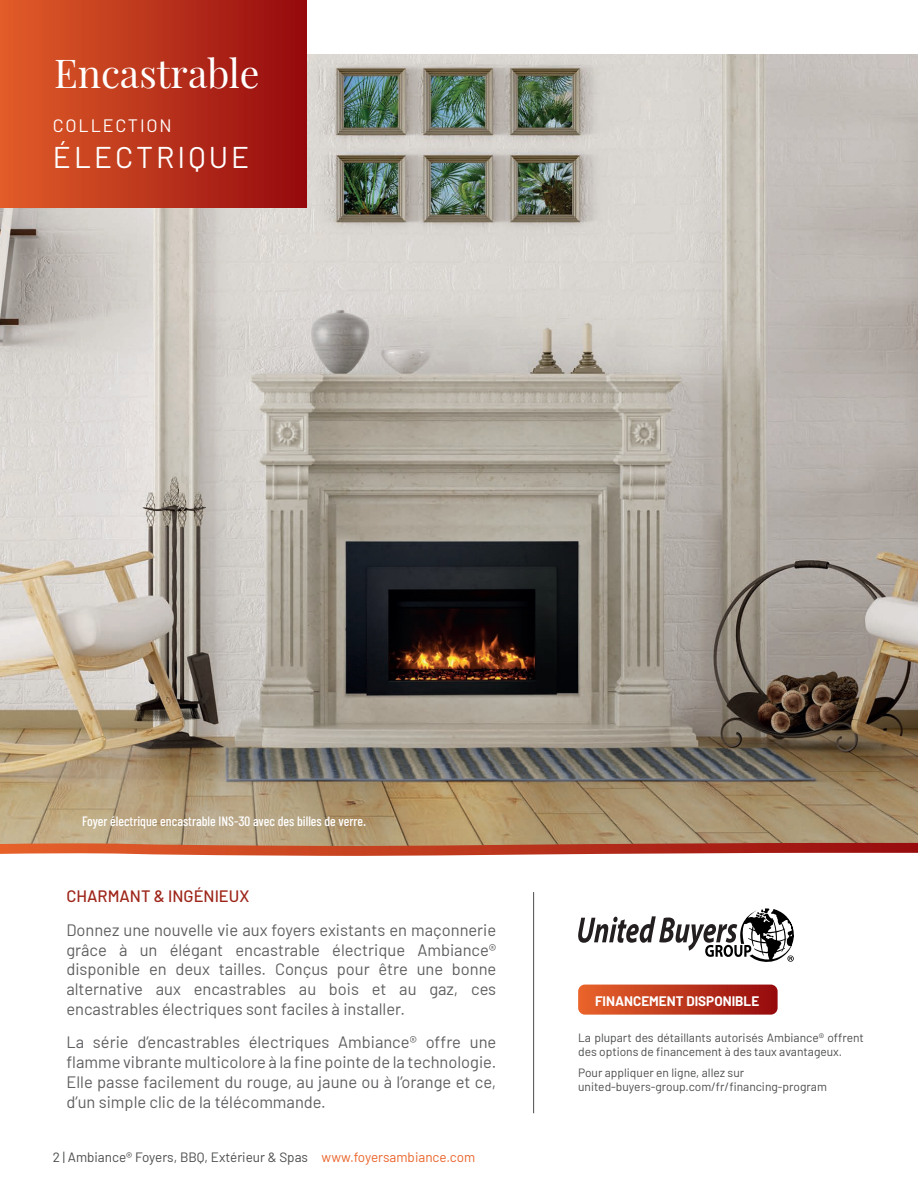
<style>
.page{position:relative;width:918px;height:1188px;background:#fff}
.page>*{position:absolute;margin:0;border:0;box-sizing:border-box;transform-origin:0 0}
.t1{font:39px "Playfair Display";color:#fff}
.t2{font:30px "Barlow";letter-spacing:.1em;color:#fff}
.t3{font:18px "Barlow";letter-spacing:.1em;color:#fff}
.t4{font:16.5px/19.8px "Barlow";color:#5f5f62;text-align:justify}
.t5{font:500 16.5px "Barlow";color:#9e2519}
.t6{font:13.5px "Barlow";color:#4b4c4d}
.t7{font:500 13.5px "Barlow Condensed";color:#fff}
.t8{font:700 13.5px "Barlow";color:#fff}
.t9{font:12px/14.4px "Barlow";color:#4b4c4d}
.s1{color:#ea642b}
</style>
<div class="page">
<img style="left:0;top:54px;width:918px;height:789px">
<svg style="left:578px;top:908px;width:216px;height:54px"></svg>
<hr style="left:533px;top:892px;width:1px;height:221px;background:#4b4c4d">
<svg style="left:578px;top:985px;width:200px;height:30px;background:#bf3b21"></svg>
<div style="left:0;top:0;width:307px;height:207px;background:linear-gradient(to right,#e15e29,#950a0e)"></div>
<svg style="left:0;top:843px;width:918px;height:13px;background:#c65d45"></svg>
<h1 class="t1" style="left:54px;top:43px;width:207px">Encastrable</h1>
<p class="t3" style="left:53px;top:112px;width:120px">COLLECTION</p>
<h2 class="t2" style="left:53px;top:135px;width:198px">ÉLECTRIQUE</h2>
<p class="t7" style="left:82px;top:813px;width:286px">Foyer électrique encastrable INS-30 avec des billes de verre.</p>
<p class="t5" style="left:66px;top:885px;width:184px">CHARMANT &amp; INGÉNIEUX</p>
<p class="t4" style="left:66px;top:919px;width:431px">Donnez une nouvelle vie aux foyers existants en maçonnerie grâce à un élégant encastrable électrique Ambiance® disponible en deux tailles. Conçus pour être une bonne alternative aux encastrables au bois et au gaz, ces encastrables électriques sont faciles à installer.</p>
<p class="t4" style="left:66px;top:1031px;width:431px">La série d’encastrables électriques Ambiance® offre une flamme vibrante multicolore à la fine pointe de la technologie.<br>Elle passe facilement du rouge, au jaune ou à l’orange et ce, d’un simple clic de la télécommande.</p>
<p class="t6" style="left:53px;top:1147px;width:424px">2 | Ambiance® Foyers, BBQ, Extérieur &amp; Spas <span class="s1">www.foyersambiance.com</span></p>
<p class="t8" style="left:595px;top:991px;width:166px">FINANCEMENT DISPONIBLE</p>
<p class="t9" style="left:578px;top:1029px;width:287px">La plupart des détaillants autorisés Ambiance® offrent des options de financement à des taux avantageux.</p>
<p class="t9" style="left:578px;top:1065px;width:250px">Pour appliquer en ligne, allez sur united-buyers-group.com/fr/financing-program</p>
</div>
